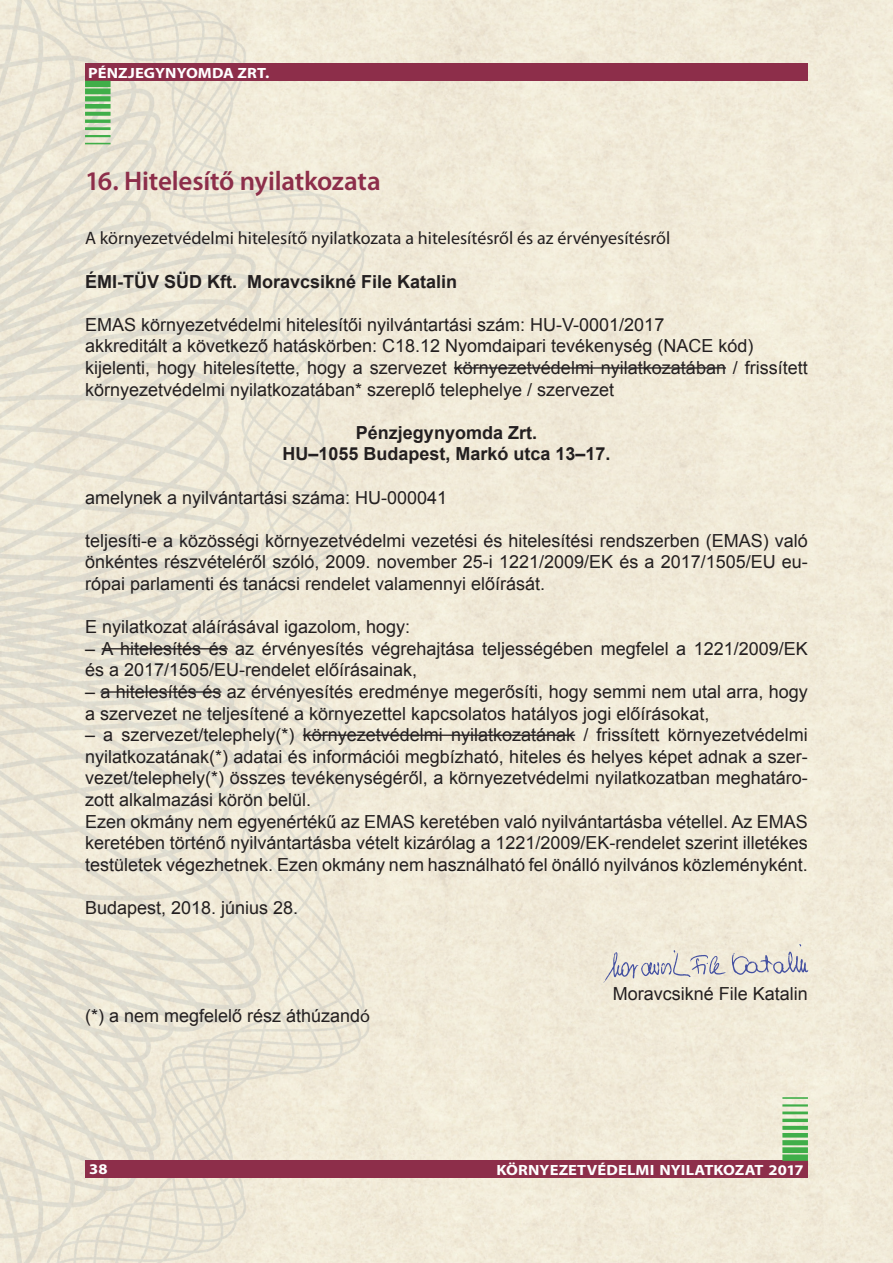
<style>
.page{position:relative;width:893px;height:1263px;background:#fff}
.page>*{position:absolute;margin:0;border:0;box-sizing:border-box;transform-origin:0 0}
.t1{font:600 27px "Myriad Pro";letter-spacing:-.01em;color:#8d2e4a}
.t2{font:18px/21.6px "Arial";color:#231f20}
.t3{font:700 18px/21.6px "Arial";color:#231f20;text-align:center}
.t4{font:18px "Myriad Pro";color:#231f20}
.t5{font:700 14.85px "Myriad Pro";letter-spacing:.005em;color:#fff;scale:1.11 1}
.s1{font-family:"Myriad Pro"}
</style>
<div class="page">
<img style="left:0;top:0;width:893px;height:1263px">
<div style="left:85px;top:64px;width:723px;height:17px;background:#8d2e4a"></div>
<div style="left:85px;top:1161px;width:723px;height:17px;background:#8d2e4a"></div>
<div style="left:85px;top:81px;width:26px;height:6px;background:#40ae49"></div>
<div style="left:85px;top:88px;width:26px;height:6px;background:#40ae49"></div>
<div style="left:85px;top:96px;width:26px;height:5px;background:#40ae49"></div>
<div style="left:85px;top:104px;width:26px;height:5px;background:#40ae49"></div>
<svg style="left:85px;top:112px;width:26px;height:4px"></svg>
<hr style="left:85px;top:120px;width:26px;height:3px;background:#40ae49">
<hr style="left:85px;top:127px;width:26px;height:3px;background:#40ae49">
<hr style="left:85px;top:135px;width:26px;height:2px;background:#40ae49">
<svg style="left:85px;top:143px;width:26px;height:1px"></svg>
<div style="left:782px;top:1154px;width:26px;height:7px;background:#40ae49"></div>
<div style="left:782px;top:1147px;width:26px;height:6px;background:#40ae49"></div>
<div style="left:782px;top:1140px;width:26px;height:5px;background:#40ae49"></div>
<hr style="left:782px;top:1133px;width:26px;height:4px;background:#40ae49">
<svg style="left:782px;top:1126px;width:26px;height:4px"></svg>
<hr style="left:782px;top:1119px;width:26px;height:3px;background:#40ae49">
<hr style="left:782px;top:1111px;width:26px;height:3px;background:#40ae49">
<hr style="left:782px;top:1104px;width:26px;height:2px;background:#40ae49">
<hr style="left:782px;top:1097px;width:26px;height:2px;background:#40ae49">
<img style="left:585px;top:925px;width:237px;height:86px">
<hr style="left:454px;top:367px;width:272px;height:2px;background:#231f20">
<hr style="left:102px;top:648px;width:126px;height:1px;background:#231f20">
<hr style="left:100px;top:691px;width:121px;height:2px;background:#231f20">
<hr style="left:303px;top:734px;width:272px;height:2px;background:#231f20">
<p class="t5" style="left:88px;top:64px;width:165px">PÉNZJEGYNYOMDA ZRT.</p>
<h1 class="t1" style="left:85px;top:166px;width:297px">16. Hitelesítő nyilatkozata</h1>
<p class="t4" style="left:85px;top:227px;width:587px">A környezetvédelmi hitelesítő nyilatkozata a hitelesítésről és az érvényesítésről</p>
<p class="t3" style="left:85px;top:271px;width:374px">ÉMI-TÜV SÜD Kft. Moravcsikné File Katalin</p>
<p class="t2" style="left:85px;top:314px;width:724px">EMAS környezetvédelmi hitelesítői nyilvántartási szám: HU-V-0001/2017<br>akkreditált a következő hatáskörben: C18.12 Nyomdaipari tevékenység (NACE kód) kijelenti, hogy hitelesítette, hogy a szervezet környezetvédelmi nyilatkozatában / frissített környezetvédelmi nyilatkozatában* szereplő telephelye / szervezet</p>
<p class="t3" style="left:282px;top:422px;width:330px">Pénzjegynyomda Zrt.<br>HU–1055 Budapest, Markó utca 13–17.</p>
<p class="t2" style="left:85px;top:487px;width:364px">amelynek a nyilvántartási száma: HU-000041</p>
<p class="t2" style="left:85px;top:530px;width:724px;text-align:justify">teljesíti-e a közösségi környezetvédelmi vezetési és hitelesítési rendszerben (EMAS) való önkéntes részvételéről szóló, 2009. november 25-i 1221/2009/EK és a 2017/1505/EU eu&shy;rópai parlamenti és tanácsi rendelet valamennyi előírását.</p>
<p class="t2" style="left:85px;top:616px;width:327px">E nyilatkozat aláírásával igazolom, hogy:</p>
<p class="t2" style="left:85px;top:638px;width:724px">– A hitelesítés és az érvényesítés végrehajtása teljességében megfelel a 1221/2009/EK és a 2017/1505/EU-rendelet előírásainak,</p>
<p class="t2" style="left:85px;top:681px;width:724px">– a hitelesítés és az érvényesítés eredménye megerősíti, hogy semmi nem utal arra, hogy a szervezet ne teljesítené a környezettel kapcsolatos hatályos jogi előírásokat,</p>
<p class="t2" style="left:85px;top:724px;width:724px">– a szervezet/telephely(*) környezetvédelmi nyilatkozatának / frissített környezetvédelmi nyilatkozatának(*) adatai és információi megbízható, hiteles és helyes képet adnak a szer&shy;vezet/telephely(*) összes tevékenységéről, a környezetvédelmi nyilatkozatban meghatáro&shy;zott alkalmazási körön belül.<br>Ezen okmány nem egyenértékű az EMAS keretében való nyilvántartásba vétellel. Az EMAS keretében történő nyilvántartásba vételt kizárólag a 1221/2009/EK-rendelet szerint illetékes testületek végezhetnek. Ezen okmány nem használható fel önálló nyilvános közleményként.</p>
<p class="t2" style="left:85px;top:897px;width:215px">Budapest, 2018. június 28.</p>
<p class="t2" style="left:85px;top:1005px;width:287px">(*) a nem megfelelő rész áthúzand<span class="s1">ó</span></p>
<p class="t2" style="left:613px;top:983px;width:197px">Moravcsikné File Katalin</p>
<p class="t5" style="left:89px;top:1161px;width:18px">38</p>
<p class="t5" style="left:496px;top:1161px;width:278px">KÖRNYEZETVÉDELMI NYILATKOZAT 2017</p>
</div>
